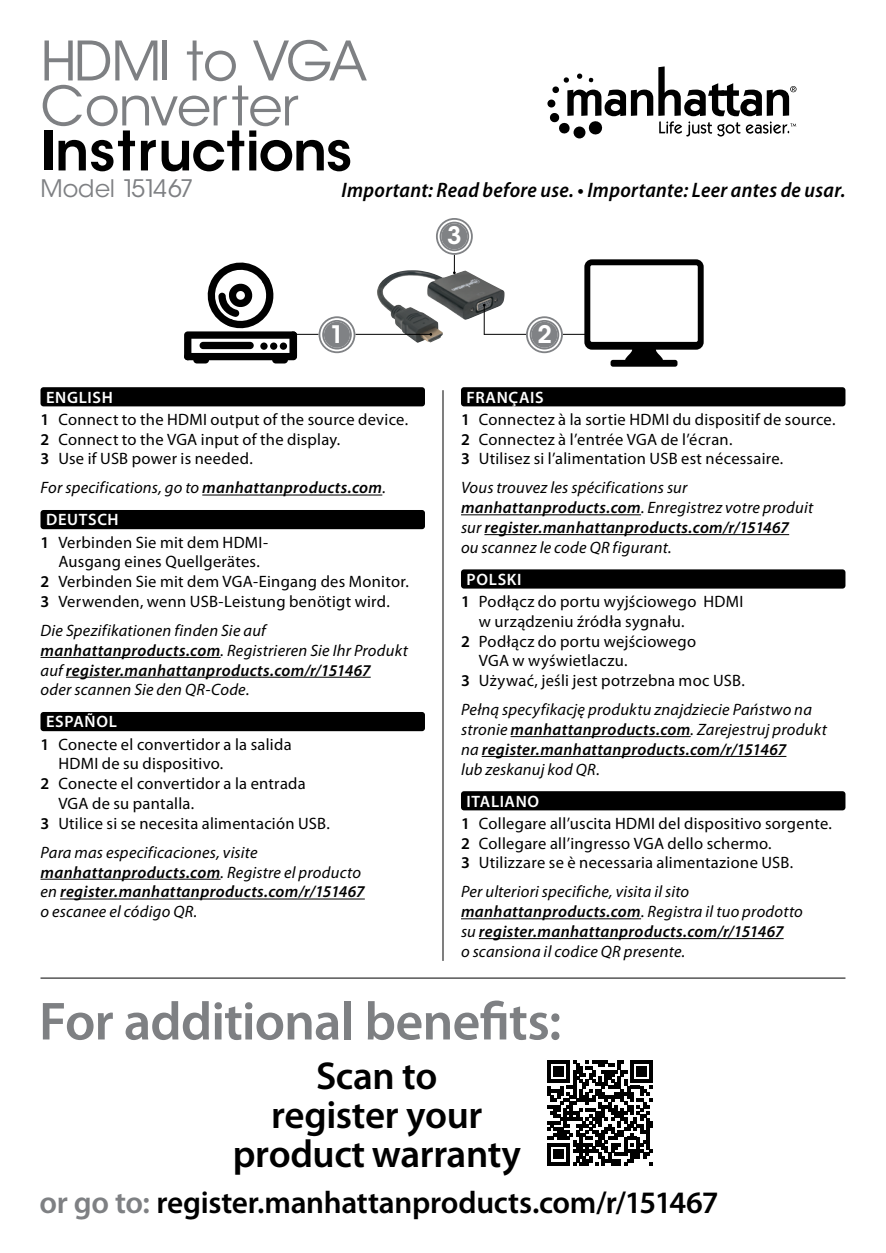
<style>
.page{position:relative;width:886px;height:1253px;background:#fff}
.page>*{position:absolute;margin:0;border:0;box-sizing:border-box;transform-origin:0 0}
.t1{font:600 54px "Myriad Pro";letter-spacing:-.015em;color:#7e8083}
.t2{font:54px/45px "ITC Avant Garde Std";letter-spacing:-.025em;color:#7e8083}
.t3{font:600 54px "ITC Avant Garde Std";color:#000}
.t4{font:600 39px/39px "Myriad Pro";letter-spacing:-.01em;color:#000;text-align:center}
.t5{font:600 31.2px "Myriad Pro";letter-spacing:-.01em;color:#000}
.t6{font:24px "ITC Avant Garde Std";letter-spacing:-.025em;color:#7e8083}
.t7{font:600 24px "ITC Avant Garde Std";color:#fff}
.t8{font:italic 600 semi-condensed 21px "Myriad Pro";letter-spacing:.02em;color:#000}
.t9{font:16.5px/22.2px "Myriad Pro";letter-spacing:.015em;color:#000}
.t10{font:italic 16.5px/19.8px "Myriad Pro";letter-spacing:.015em;color:#000}
.s1{font-weight:600;color:#fff}
.s2{font-weight:600}
.s3{font-weight:600;font-style:normal;color:#fff}
.s4{color:#7e8083}
</style>
<div class="page">
<svg style="left:547px;top:99px;width:8px;height:9px"></svg>
<div style="left:573px;top:126px;width:12px;height:12px;background:#000;border-radius:50%"></div>
<svg style="left:549px;top:66px;width:247px;height:70px"></svg>
<hr style="left:40px;top:977px;width:805px;height:1px;background:#000">
<div style="left:40px;top:387px;width:385px;height:19px;background:#000;border-radius:3px"></div>
<hr style="left:202px;top:494px;width:180px;height:1px;background:#000">
<div style="left:40px;top:510px;width:385px;height:19px;background:#000;border-radius:3px"></div>
<hr style="left:40px;top:657px;width:180px;height:1px;background:#000">
<hr style="left:66px;top:677px;width:305px;height:1px;background:#000">
<div style="left:40px;top:712px;width:385px;height:19px;background:#000;border-radius:3px"></div>
<hr style="left:40px;top:879px;width:180px;height:1px;background:#000">
<hr style="left:60px;top:898px;width:305px;height:1px;background:#000">
<div style="left:461px;top:387px;width:384px;height:19px;background:#000;border-radius:3px"></div>
<hr style="left:461px;top:514px;width:180px;height:1px;background:#000">
<hr style="left:484px;top:534px;width:305px;height:1px;background:#000">
<div style="left:461px;top:569px;width:384px;height:20px;background:#000;border-radius:3px"></div>
<hr style="left:510px;top:736px;width:180px;height:1px;background:#000">
<hr style="left:481px;top:756px;width:305px;height:1px;background:#000">
<div style="left:461px;top:791px;width:384px;height:19px;background:#000;border-radius:3px"></div>
<hr style="left:461px;top:918px;width:180px;height:1px;background:#000">
<hr style="left:479px;top:938px;width:304px;height:1px;background:#000">
<hr style="left:442px;top:390px;width:1px;height:571px;background:#000">
<svg style="left:584px;top:259px;width:119px;height:108px"></svg>
<svg style="left:184px;top:263px;width:113px;height:100px"></svg>
<div style="left:290px;top:332px;width:7px;height:27px;background:#000;border-radius:4px"></div>
<img style="left:377px;top:270px;width:127px;height:73px">
<hr style="left:290px;top:334px;width:141px;height:1px;background:#000">
<div style="left:321px;top:319px;width:32px;height:31px;background:#808285;border-radius:50%"></div>
<div style="left:318px;top:316px;width:37px;height:37px;border:5px solid #fff;border-radius:50%"></div>
<div style="left:318px;top:316px;width:37px;height:37px;border:2px solid #808285;border-radius:50%"></div>
<div style="left:322px;top:320px;width:30px;height:29px;border:2px solid #808285;border-radius:50%"></div>
<hr style="left:484px;top:334px;width:103px;height:1px;background:#000">
<hr style="left:484px;top:305px;width:1px;height:30px;background:#000">
<div style="left:529px;top:319px;width:31px;height:31px;background:#808285;border-radius:50%"></div>
<div style="left:526px;top:316px;width:37px;height:37px;border:5px solid #fff;border-radius:50%"></div>
<div style="left:526px;top:316px;width:37px;height:37px;border:2px solid #808285;border-radius:50%"></div>
<div style="left:529px;top:320px;width:30px;height:29px;border:2px solid #808285;border-radius:50%"></div>
<hr style="left:454px;top:236px;width:1px;height:37px;background:#000">
<div style="left:438px;top:221px;width:32px;height:31px;background:#808285;border-radius:50%"></div>
<div style="left:436px;top:218px;width:37px;height:37px;border:5px solid #fff;border-radius:50%"></div>
<div style="left:436px;top:218px;width:37px;height:37px;border:2px solid #808285;border-radius:50%"></div>
<div style="left:439px;top:222px;width:30px;height:29px;border:2px solid #808285;border-radius:50%"></div>
<svg style="left:547px;top:1060px;width:105px;height:105px"></svg>
<h1 class="t2" style="left:40px;top:39px;width:328px">HDMI to VGA<br>Converter</h1>
<h1 class="t3" style="left:40px;top:117px;width:313px">Instructions</h1>
<h3 class="t6" style="left:40px;top:174px;width:155px">Model 151467</h3>
<p class="t8" style="left:341px;top:179px;width:505px">Important: Read before use. • Importante: Leer antes de usar.</p>
<h3 class="t7" style="left:447px;top:220px;width:16px">3</h3>
<h3 class="t7" style="left:330px;top:319px;width:16px">1</h3>
<h3 class="t7" style="left:537px;top:319px;width:16px">2</h3>
<p class="t9" style="left:41px;top:386px;width:369px;text-indent:6px"><span class="s1">ENGLISH<br></span><span class="s2">1</span> Connect to the HDMI output of the source device.</p>
<p class="t9" style="left:41px;top:429px;width:301px;line-height:19.8px"><span class="s2">2</span> Connect to the VGA input of the display.<br><span class="s2">3</span> Use if USB power is needed.</p>
<p class="t10" style="left:46px;top:471px;width:341px;line-height:32.1px;text-indent:-6px">For specifications, go to <span class="s2">manhattanproducts.com</span>.<br><span class="s3">DEUTSCH</span></p>
<p class="t9" style="left:41px;top:531px;width:229px"><span class="s2">1</span> Verbinden Sie mit dem HDMI-</p>
<p class="t9" style="left:58px;top:550px;width:203px">Ausgang eines Quellgerätes.</p>
<p class="t9" style="left:41px;top:570px;width:370px"><span class="s2">2</span> Verbinden Sie mit dem VGA-Eingang des Monitor.</p>
<p class="t9" style="left:41px;top:590px;width:351px"><span class="s2">3</span> Verwenden, wenn USB-Leistung benötigt wird.</p>
<p class="t10" style="left:41px;top:620px;width:369px">Die Spezifikationen finden Sie auf <span class="s2">manhattanproducts.com</span>. Registrieren Sie Ihr Produkt auf <span class="s2">register.manhattanproducts.com/r/151467<br></span>oder scannen Sie den QR-Code.</p>
<p class="t9" style="left:41px;top:710px;width:252px;text-indent:6px"><span class="s1">ESPAÑOL<br></span><span class="s2">1</span> Conecte el convertidor a la salida</p>
<p class="t9" style="left:58px;top:752px;width:166px">HDMI de su dispositivo.</p>
<p class="t9" style="left:41px;top:772px;width:267px"><span class="s2">2</span> Conecte el convertidor a la entrada</p>
<p class="t9" style="left:58px;top:792px;width:137px">VGA de su pantalla.</p>
<p class="t9" style="left:41px;top:812px;width:291px"><span class="s2">3</span> Utilice si se necesita alimentación USB.</p>
<p class="t10" style="left:41px;top:842px;width:326px">Para mas especificaciones, visite <span class="s2">manhattanproducts.com</span>. Registre el producto en <span class="s2">register.manhattanproducts.com/r/151467 </span>o escanee el código QR.</p>
<p class="t9" style="left:461px;top:386px;width:376px;text-indent:6px"><span class="s1">FRANÇAIS<br></span><span class="s2">1</span> Connectez à la sortie HDMI du dispositif de source.</p>
<p class="t9" style="left:461px;top:429px;width:324px;line-height:19.8px"><span class="s2">2</span> Connectez à l’entrée VGA de l’écran.<br><span class="s2">3</span> Utilisez si l’alimentation USB est nécessaire.</p>
<p class="t10" style="left:461px;top:478px;width:354px">Vous trouvez les spécifications sur <span class="s2">manhattanproducts.com</span>. Enregistrez votre produit sur <span class="s2">register.manhattanproducts.com/r/151467<br></span>ou scannez le code QR figurant.</p>
<p class="t9" style="left:461px;top:568px;width:284px;text-indent:6px"><span class="s1">POLSKI<br></span><span class="s2">1</span> Podłącz do portu wyjściowego HDMI</p>
<p class="t9" style="left:479px;top:610px;width:207px">w urządzeniu źródła sygnału.</p>
<p class="t9" style="left:461px;top:630px;width:237px"><span class="s2">2</span> Podłącz do portu wejściowego</p>
<p class="t9" style="left:479px;top:649px;width:150px">VGA w wyświetlaczu.</p>
<p class="t9" style="left:461px;top:669px;width:285px"><span class="s2">3</span> Używać, jeśli jest potrzebna moc USB.</p>
<p class="t10" style="left:461px;top:699px;width:367px">Pełną specyfikację produktu znajdziecie Państwo na stronie <span class="s2">manhattanproducts.com</span>. Zarejestruj produkt na <span class="s2">register.manhattanproducts.com/r/151467<br></span>lub zeskanuj kod QR.</p>
<p class="t9" style="left:461px;top:790px;width:372px;text-indent:6px"><span class="s1">ITALIANO<br></span><span class="s2">1</span> Collegare all’uscita HDMI del dispositivo sorgente.</p>
<p class="t9" style="left:461px;top:833px;width:334px;line-height:19.8px"><span class="s2">2</span> Collegare all’ingresso VGA dello schermo.<br><span class="s2">3</span> Utilizzare se è necessaria alimentazione USB.</p>
<p class="t10" style="left:461px;top:881px;width:343px">Per ulteriori specifiche, visita il sito <span class="s2">manhattanproducts.com</span>. Registra il tuo prodotto su <span class="s2">register.manhattanproducts.com/r/151467<br></span>o scansiona il codice QR presente.</p>
<h1 class="t1" style="left:39px;top:987px;width:524px">For additional benefits:</h1>
<h2 class="t4" style="left:233px;top:1055px;width:289px">Scan to<br>register your product warranty</h2>
<h3 class="t5" style="left:39px;top:1182px;width:680px"><span class="s4">or go to:</span> register.manhattanproducts.com/r/151467</h3>
</div>
